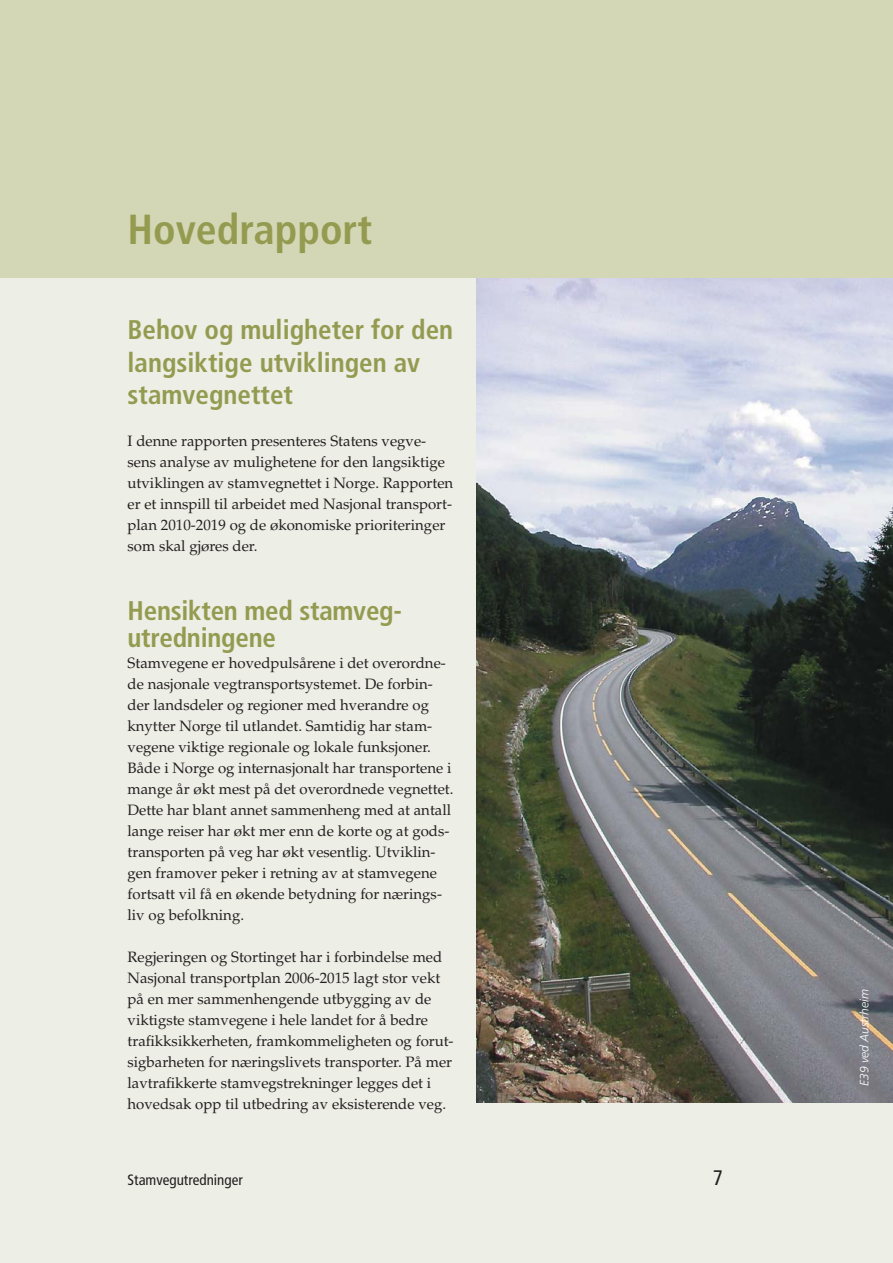
<style>
.page{position:relative;width:893px;height:1263px;background:#edeee5}
.page>*{position:absolute;margin:0;border:0;box-sizing:border-box;transform-origin:0 0}
.t1{font:700 condensed 42px "Frutiger";color:#949b50}
.t2{font:700 condensed 27px/32.4px "Frutiger";color:#949b50}
.t3{font:condensed 21px "Frutiger";color:#231f20}
.t4{font:15px/21px "Palatino";color:#231f20}
.t5{font:condensed 15px "Frutiger";color:#231f20}
.t6{font:italic 300 12px "Frutiger";color:#fff}
</style>
<div class="page">
<img style="left:476px;top:278px;width:417px;height:824px">
<div style="left:0;top:0;width:893px;height:278px;background:#d3d7b5"></div>
<h1 class="t1" style="left:128px;top:213px;width:246px">Hovedrapport</h1>
<h2 class="t2" style="left:128px;top:316px;width:327px">Behov og muligheter for den langsiktige utviklingen av stamvegnettet</h2>
<p class="t4" style="left:128px;top:432px;width:327px">I denne rapporten presenteres Statens vegve&shy;sens analyse av mulighetene for den langsiktige utviklingen av stamvegnettet i Norge. Rapporten er et innspill til arbeidet med Nasjonal transport&shy;plan 2010-2019 og de økonomiske prioriteringer som skal gjøres der.</p>
<h2 class="t2" style="left:128px;top:599px;width:276px;line-height:27px">Hensikten med stamveg&shy;utredningene</h2>
<p class="t4" style="left:128px;top:654px;width:327px">Stamvegene er hovedpulsårene i det overordne&shy;de nasjonale vegtransportsystemet. De forbin&shy;der landsdeler og regioner med hverandre og knytter Norge til utlandet. Samtidig har stam&shy;vegene viktige regionale og lokale funksjoner.<br>Både i Norge og internasjonalt har transportene i mange år økt mest på det overordnede vegnettet.<br>Dette har blant annet sammenheng med at antall lange reiser har økt mer enn de korte og at gods&shy;transporten på veg har økt vesentlig. Utviklin&shy;gen framover peker i retning av at stamvegene fortsatt vil få en økende betydning for nærings&shy;liv og befolkning.</p>
<p class="t4" style="left:128px;top:948px;width:328px">Regjeringen og Stortinget har i forbindelse med Nasjonal transportplan 2006-2015 lagt stor vekt på en mer sammenhengende utbygging av de viktigste stamvegene i hele landet for å bedre trafikksikkerheten, framkommeligheten og forut&shy;sigbarheten for næringslivets transporter. På mer lavtrafikkerte stamvegstrekninger legges det i hovedsak opp til utbedring av eksisterende veg.</p>
<p class="t5" style="left:128px;top:1174px;width:117px">Stamvegutredninger</p>
<h3 class="t3" style="left:713px;top:1169px;width:12px">7</h3>
<p class="t6" style="left:859px;top:1086px;width:98px;rotate:-90deg">E39 ved Austrheim</p>
</div>
